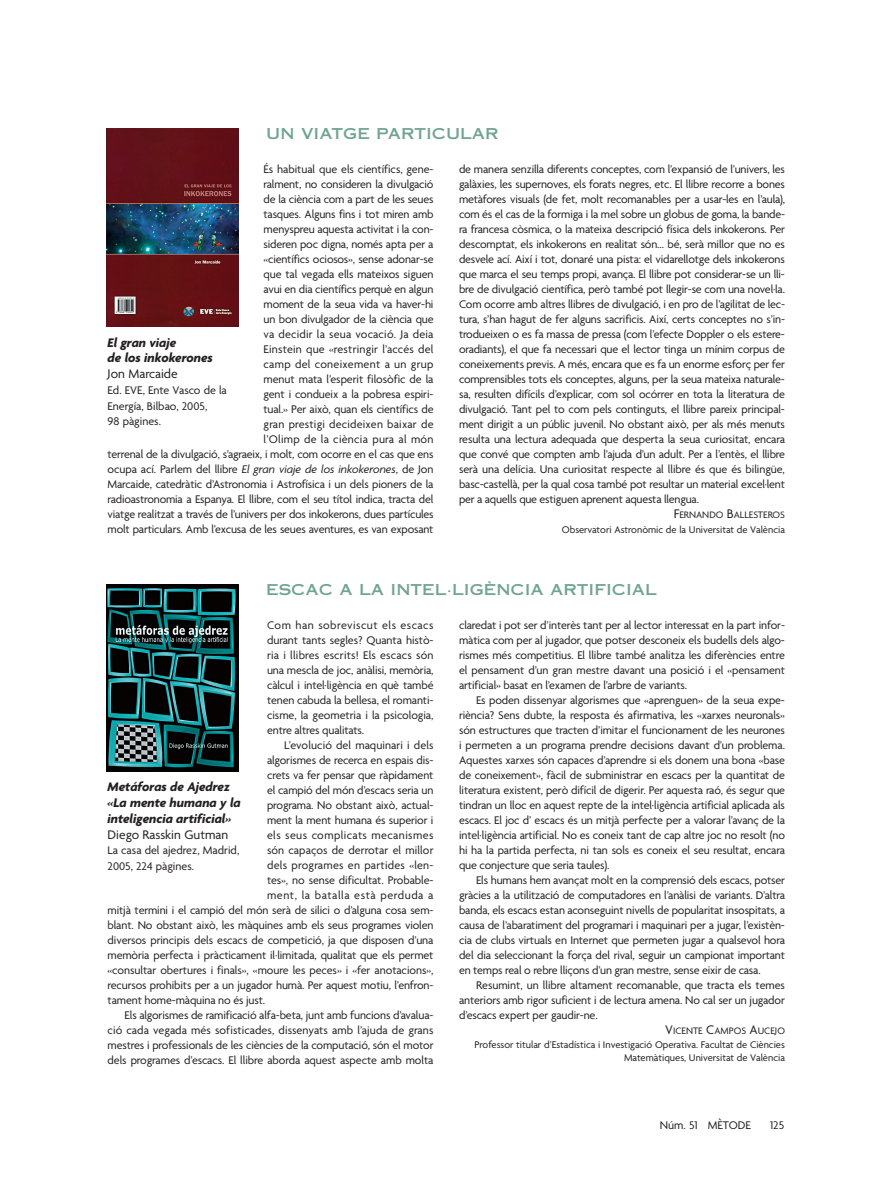
<style>
.page{position:relative;width:893px;height:1191px;background:#fff}
.page>*{position:absolute;margin:0;border:0;box-sizing:border-box;transform-origin:0 0}
.t1{font:15px "Copperplate Thirty One AB";color:#71a492}
.t2{font:italic 700 13.5px/15.8px "Agenda";color:#231f20}
.t3{font:13.5px "Agenda";color:#231f20}
.t4{font:12px/15px "Agenda";letter-spacing:-.01em;color:#231f20;text-align:justify}
.t5{font:12px "Agenda";letter-spacing:.02em;color:#231f20}
.t6{font:12px "Agenda";letter-spacing:.035em;color:#231f20}
.t7{font:12px "Agenda";letter-spacing:.045em;color:#231f20}
.t8{font:10.5px/13.5px "Agenda";color:#231f20;text-align:right}
.t9{font:10.2px "Agenda";color:#231f20}
.s1{font-style:italic}
.s2{font-size:13.5px}
</style>
<div class="page">
<img style="left:106px;top:129px;width:133px;height:197px">
<img style="left:106px;top:585px;width:133px;height:186px">
<p class="t1" style="left:266px;top:125px;width:234px">UN VIATGE PARTICULAR</p>
<p class="t4" style="left:108px;top:163px;width:327px;text-align:right">És habitual que els científics, gene-<br>ralment, no consideren la divulgació<br>de la ciència com a part de les seues<br>tasques. Alguns fins i tot miren amb<br>menyspreu aquesta activitat i la con-<br>sideren poc digna, només apta per a<br>«científics ociosos», sense adonar-se<br>que tal vegada ells mateixos siguen<br>avui en dia científics perquè en algun<br>moment de la seua vida va haver-hi<br>un bon divulgador de la ciència que<br>va decidir la seua vocació. Ja deia<br>Einstein que «restringir l’accés del<br>camp del coneixement a un grup<br>menut mata l’esperit filosòfic de la<br>gent i condueix a la pobresa espiri-<br>tual.» Per això, quan els científics de<br>gran prestigi decideixen baixar de<br>l’Olimp de la ciència pura al món<br>terrenal de la divulgació, s’agraeix, i molt, com ocorre en el cas que ens ocupa ací. Parlem del llibre <span class="s1">El gran viaje de los inkokerones</span>, de Jon Marcaide, catedràtic d’Astronomia i Astrofísica i un dels pioners de la radioastronomia a Espanya. El llibre, com el seu títol indica, tracta del viatge realitzat a través de l’univers per dos inkokerons, dues partícules molt particulars. Amb l’excusa de les seues aventures, es van exposant</p>
<p class="t4" style="left:459px;top:163px;width:328px">de manera senzilla diferents conceptes, com l’expansió de l’univers, les galàxies, les supernoves, els forats negres, etc. El llibre recorre a bones metàfores visuals (de fet, molt recomanables per a usar-les en l’aula), com és el cas de la formiga i la mel sobre un globus de goma, la bande&shy;ra francesa còsmica, o la mateixa descripció física dels inkokerons. Per descomptat, els inkokerons en realitat són… bé, serà millor que no es desvele ací. Així i tot, donaré una pista: el vidarellotge dels inkokerons que marca el seu temps propi, avança. El llibre pot considerar-se un lli&shy;bre de divulgació científica, però també pot llegir-se com una novel·la.<br>Com ocorre amb altres llibres de divulgació, i en pro de l’agilitat de lec&shy;tura, s’han hagut de fer alguns sacrificis. Així, certs conceptes no s’in&shy;trodueixen o es fa massa de pressa (com l’efecte Doppler o els estere&shy;oradiants), el que fa necessari que el lector tinga un mínim corpus de coneixements previs. A més, encara que es fa un enorme esforç per fer comprensibles tots els conceptes, alguns, per la seua mateixa naturale&shy;sa, resulten difícils d’explicar, com sol ocórrer en tota la literatura de divulgació. Tant pel to com pels continguts, el llibre pareix principal&shy;ment dirigit a un públic juvenil. No obstant això, per als més menuts resulta una lectura adequada que desperta la seua curiositat, encara que convé que compten amb l’ajuda d’un adult. Per a l’entès, el llibre serà una delícia. Una curiositat respecte al llibre és que és bilingüe, basc-castellà, per la qual cosa també pot resultar un material excel·lent per a aquells que estiguen aprenent aquesta llengua.</p>
<p class="t2" style="left:108px;top:335px;width:107px">El gran viaje<br>de los inkokerones</p>
<p class="t3" style="left:108px;top:368px;width:72px">Jon Marcaide</p>
<p class="t4" style="left:108px;top:383px;width:121px;line-height:15.8px;text-align:left">Ed. EVE, Ente Vasco de la<br>Energía, Bilbao, 2005,<br>98 pàgines.</p>
<p class="t9" style="left:674px;top:511px;width:113px"><span class="s2">F</span>ERNANDO <span class="s2">B</span>ALLESTEROS</p>
<p class="t8" style="left:562px;top:524px;width:225px">Observatori Astronòmic de la Universitat de València</p>
<p class="t1" style="left:266px;top:581px;width:392px">ESCAC A LA INTEL·LIGÈNCIA ARTIFICIAL</p>
<p class="t4" style="left:267px;top:618px;width:168px">Com han sobreviscut els escacs durant tants segles? Quanta histò&shy;ria i llibres escrits! Els escacs són una mescla de joc, anàlisi, memòria, càlcul i intel·ligència en què també tenen cabuda la bellesa, el romanti&shy;cisme, la geometria i la psicologia, entre altres qualitats.</p>
<p class="t4" style="left:284px;top:738px;width:151px">L’evolució del maquinari i dels</p>
<p class="t4" style="left:267px;top:753px;width:168px">algorismes de recerca en espais dis-</p>
<p class="t4" style="left:267px;top:768px;width:168px">crets va fer pensar que ràpidament</p>
<p class="t4" style="left:267px;top:783px;width:168px">el campió del món d’escacs seria un</p>
<p class="t4" style="left:267px;top:798px;width:168px">programa. No obstant això, actual-</p>
<p class="t4" style="left:267px;top:813px;width:168px">ment la ment humana és superior i</p>
<p class="t6" style="left:267px;top:830px;width:168px">els seus complicats mecanismes</p>
<p class="t4" style="left:267px;top:843px;width:168px">són capaços de derrotar el millor</p>
<p class="t5" style="left:267px;top:860px;width:168px">dels programes en partides «len-</p>
<p class="t4" style="left:267px;top:873px;width:168px">tes», no sense dificultat. Probable-</p>
<p class="t7" style="left:267px;top:890px;width:168px">ment, la batalla està perduda a</p>
<p class="t4" style="left:108px;top:903px;width:327px">mitjà termini i el campió del món serà de silici o d’alguna cosa sem-</p>
<p class="t4" style="left:108px;top:918px;width:327px">blant. No obstant això, les màquines amb els seus programes violen</p>
<p class="t4" style="left:108px;top:933px;width:327px">diversos principis dels escacs de competició, ja que disposen d’una</p>
<p class="t4" style="left:108px;top:948px;width:327px">memòria perfecta i pràcticament il·limitada, qualitat que els permet</p>
<p class="t4" style="left:108px;top:963px;width:327px">«consultar obertures i finals», «moure les peces» i «fer anotacions»,</p>
<p class="t4" style="left:108px;top:978px;width:327px">recursos prohibits per a un jugador humà. Per aquest motiu, l’enfron-</p>
<p class="t4" style="left:108px;top:993px;width:159px">tament home-màquina no és just.</p>
<p class="t4" style="left:125px;top:1008px;width:310px">Els algorismes de ramificació alfa-beta, junt amb funcions d’avalua-</p>
<p class="t4" style="left:108px;top:1023px;width:327px">ció cada vegada més sofisticades, dissenyats amb l’ajuda de grans</p>
<p class="t4" style="left:108px;top:1038px;width:327px">mestres i professionals de les ciències de la computació, són el motor</p>
<p class="t4" style="left:108px;top:1053px;width:327px">dels programes d’escacs. El llibre aborda aquest aspecte amb molta</p>
<p class="t2" style="left:108px;top:780px;width:135px">Metáforas de Ajedrez «La mente humana y la inteligencia artificial»</p>
<p class="t3" style="left:108px;top:829px;width:122px">Diego Rasskin Gutman</p>
<p class="t4" style="left:108px;top:843px;width:133px;line-height:15.8px">La casa del ajedrez, Madrid,<br>2005, 224 pàgines.</p>
<p class="t4" style="left:459px;top:618px;width:327px">claredat i pot ser d’interès tant per al lector interessat en la part infor&shy;màtica com per al jugador, que potser desconeix els budells dels algo&shy;rismes més competitius. El llibre també analitza les diferències entre el pensament d’un gran mestre davant una posició i el «pensament artificial» basat en l’examen de l’arbre de variants.</p>
<p class="t4" style="left:459px;top:693px;width:328px;text-indent:17px">Es poden dissenyar algorismes que «aprenguen» de la seua expe&shy;riència? Sens dubte, la resposta és afirmativa, les «xarxes neuronals» són estructures que tracten d’imitar el funcionament de les neurones i permeten a un programa prendre decisions davant d’un problema.<br>Aquestes xarxes són capaces d’aprendre si els donem una bona «base de coneixement», fàcil de subministrar en escacs per la quantitat de literatura existent, però difícil de digerir. Per aquesta raó, és segur que tindran un lloc en aquest repte de la intel·ligència artificial aplicada als escacs. El joc d’ escacs és un mitjà perfecte per a valorar l’avanç de la intel·ligència artificial. No es coneix tant de cap altre joc no resolt (no hi ha la partida perfecta, ni tan sols es coneix el seu resultat, encara que conjecture que seria taules).</p>
<p class="t4" style="left:459px;top:873px;width:327px;text-indent:17px">Els humans hem avançat molt en la comprensió dels escacs, potser gràcies a la utilització de computadores en l’anàlisi de variants. D’altra banda, els escacs estan aconseguint nivells de popularitat insospitats, a causa de l’abaratiment del programari i maquinari per a jugar, l’existèn&shy;cia de clubs virtuals en Internet que permeten jugar a qualsevol hora del dia seleccionant la força del rival, seguir un campionat important en temps real o rebre lliçons d’un gran mestre, sense eixir de casa.</p>
<p class="t4" style="left:459px;top:978px;width:327px;text-indent:17px">Resumint, un llibre altament recomanable, que tracta els temes anteriors amb rigor suficient i de lectura amena. No cal ser un jugador d’escacs expert per gaudir-ne.</p>
<p class="t9" style="left:665px;top:1026px;width:121px"><span class="s2">V</span>ICENTE <span class="s2">C</span>AMPOS <span class="s2">A</span>UCEJO</p>
<p class="t8" style="left:474px;top:1038px;width:312px">Professor titular d’Estadística i Investigació Operativa. Facultat de Ciències<br>Matemàtiques, Universitat de València</p>
<p class="t4" style="left:660px;top:1118px;width:92px">Núm. 51 MÈTODE</p>
<p class="t4" style="left:770px;top:1118px;width:16px">125</p>
</div>
